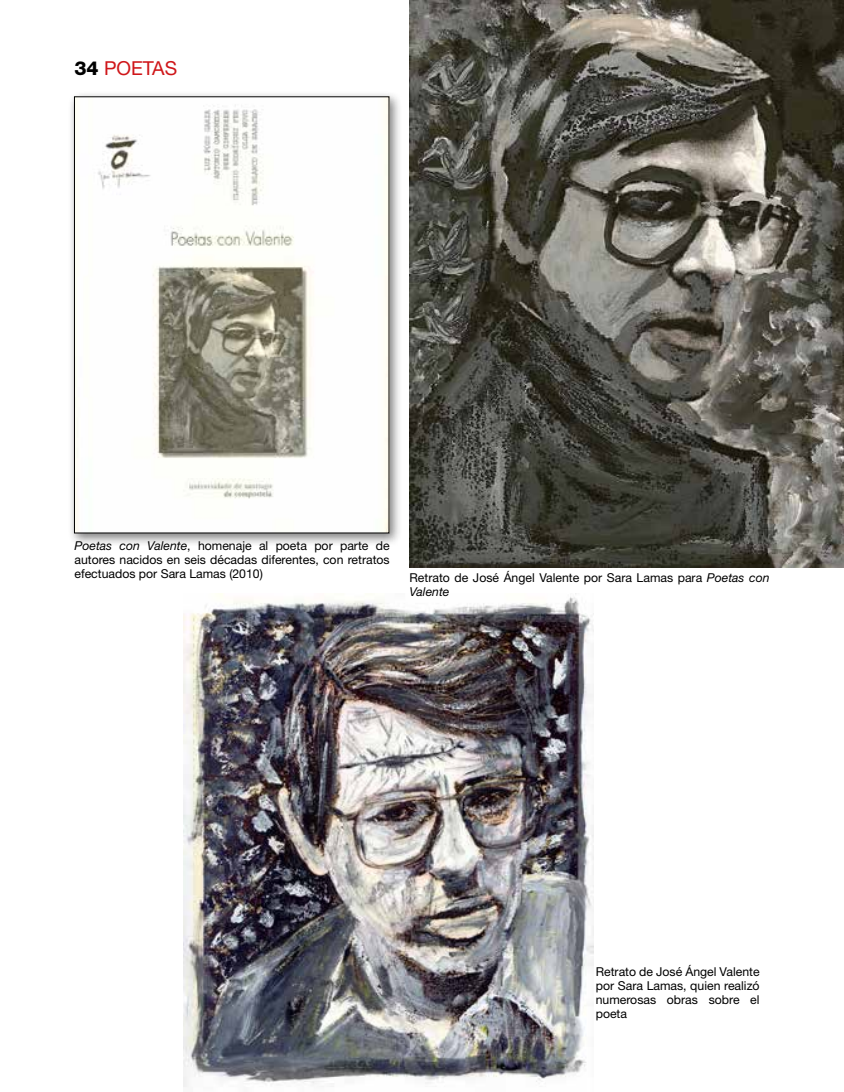
<style>
.page{position:relative;width:844px;height:1092px;background:#fff}
.page>*{position:absolute;margin:0;border:0;box-sizing:border-box;transform-origin:0 0}
.t1{font:19.25px "Helvetica Neue";color:#cf1619}
.t2{font:12.25px/14px "Helvetica Neue LT Std";color:#000;text-align:justify}
.t3{font:12.25px/14px "Helvetica Neue";color:#000;text-align:justify}
.s1{font-family:"Helvetica Neue LT Std";font-weight:800;color:#000}
.s2{font-style:italic}
</style>
<div class="page">
<div style="left:68px;top:90px;width:334px;height:456px;background:#000;opacity:.5"></div>
<img style="left:76px;top:98px;width:311px;height:433px">
<img style="left:409px;top:0;width:434px;height:567px">
<img style="left:184px;top:593px;width:409px;height:494px">
<h1 class="t1" style="left:74px;top:56px;width:104px"><span class="s1">34</span> POETAS</h1>
<p class="t2" style="left:74px;top:538px;width:317px"><span class="s2">Poetas con Valente</span>, homenaje al poeta por parte de autores nacidos en seis décadas diferentes, con retratos efectuados por Sara Lamas (2010)</p>
<p class="t2" style="left:409px;top:570px;width:361px">Retrato de José Ángel Valente por Sara Lamas para <span class="s2">Poetas con<br>Valente</span></p>
<p class="t3" style="left:595px;top:963px;width:165px">Retrato de José Ángel Valente por Sara Lamas, quien realizó numerosas obras sobre el poeta</p>
</div>
